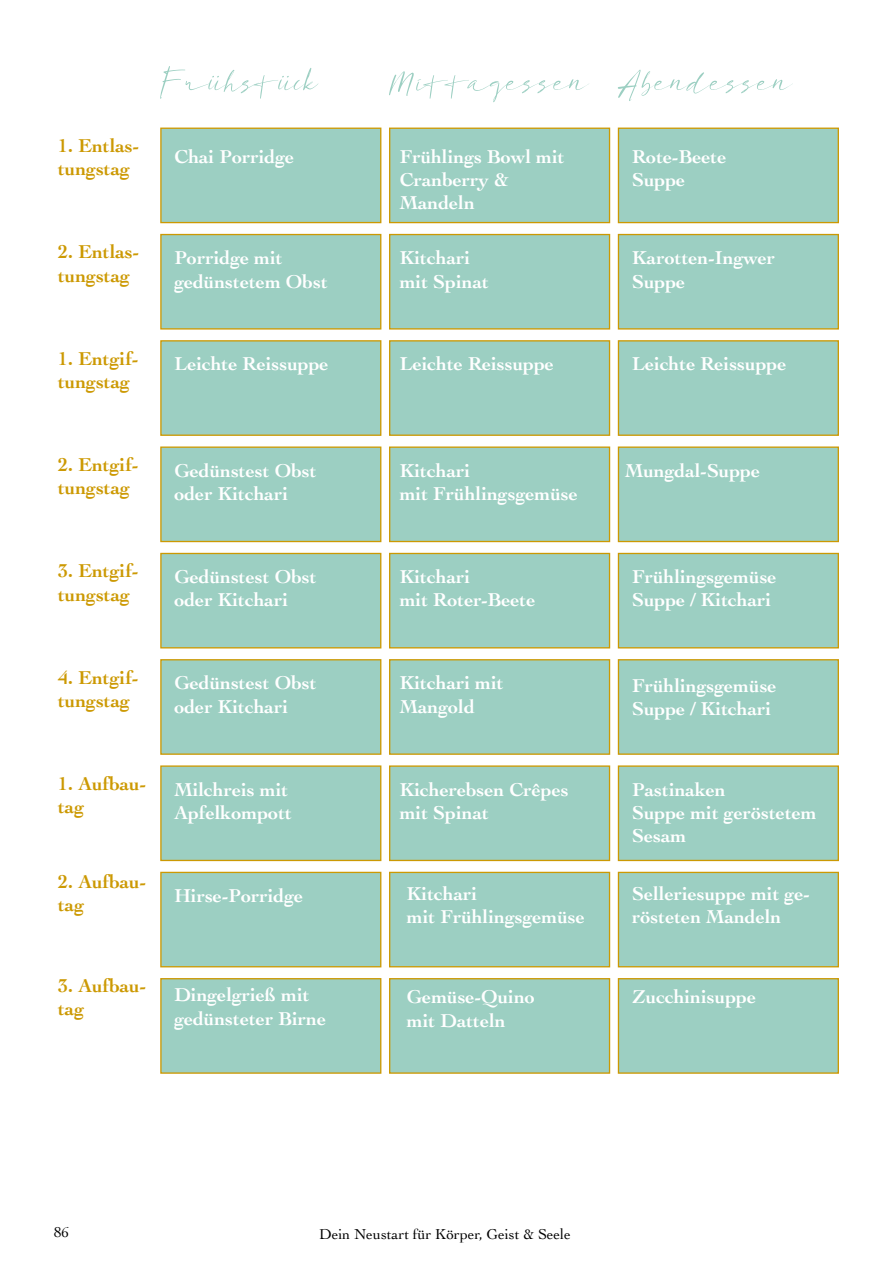
<style>
.page{position:relative;width:893px;height:1263px;background:#fff}
.page>*{position:absolute;margin:0;border:0;box-sizing:border-box;transform-origin:0 0}
.t1{font:52.5px "Da Maria";color:#9ccfc2}
.t2{font:700 19.5px/23.4px "Cochin";color:#fff}
.t3{font:700 19.5px/23.4px "Cochin";color:#cc9903}
.t4{font:15px "Cochin";color:#000}
</style>
<div class="page">
<div style="left:160px;top:128px;width:221px;height:95px;background:#9ccfc2;border:1px solid #cc9903"></div>
<div style="left:389px;top:128px;width:221px;height:95px;background:#9ccfc2;border:1px solid #cc9903"></div>
<div style="left:618px;top:128px;width:221px;height:95px;background:#9ccfc2;border:1px solid #cc9903"></div>
<div style="left:160px;top:234px;width:221px;height:96px;background:#9ccfc2;border:1px solid #cc9903"></div>
<div style="left:389px;top:234px;width:221px;height:96px;background:#9ccfc2;border:1px solid #cc9903"></div>
<div style="left:618px;top:234px;width:221px;height:96px;background:#9ccfc2;border:1px solid #cc9903"></div>
<div style="left:160px;top:340px;width:221px;height:96px;background:#9ccfc2;border:1px solid #cc9903"></div>
<div style="left:389px;top:340px;width:221px;height:96px;background:#9ccfc2;border:1px solid #cc9903"></div>
<div style="left:618px;top:340px;width:221px;height:96px;background:#9ccfc2;border:1px solid #cc9903"></div>
<div style="left:160px;top:446px;width:221px;height:96px;background:#9ccfc2;border:1px solid #cc9903"></div>
<div style="left:389px;top:446px;width:221px;height:96px;background:#9ccfc2;border:1px solid #cc9903"></div>
<div style="left:618px;top:446px;width:221px;height:96px;background:#9ccfc2;border:1px solid #cc9903"></div>
<div style="left:160px;top:553px;width:221px;height:95px;background:#9ccfc2;border:1px solid #cc9903"></div>
<div style="left:389px;top:553px;width:221px;height:95px;background:#9ccfc2;border:1px solid #cc9903"></div>
<div style="left:618px;top:553px;width:221px;height:95px;background:#9ccfc2;border:1px solid #cc9903"></div>
<div style="left:160px;top:659px;width:221px;height:96px;background:#9ccfc2;border:1px solid #cc9903"></div>
<div style="left:389px;top:659px;width:221px;height:96px;background:#9ccfc2;border:1px solid #cc9903"></div>
<div style="left:618px;top:659px;width:221px;height:96px;background:#9ccfc2;border:1px solid #cc9903"></div>
<div style="left:160px;top:765px;width:221px;height:96px;background:#9ccfc2;border:1px solid #cc9903"></div>
<div style="left:389px;top:765px;width:221px;height:96px;background:#9ccfc2;border:1px solid #cc9903"></div>
<div style="left:618px;top:765px;width:221px;height:96px;background:#9ccfc2;border:1px solid #cc9903"></div>
<div style="left:160px;top:872px;width:221px;height:95px;background:#9ccfc2;border:1px solid #cc9903"></div>
<div style="left:389px;top:872px;width:221px;height:95px;background:#9ccfc2;border:1px solid #cc9903"></div>
<div style="left:618px;top:872px;width:221px;height:95px;background:#9ccfc2;border:1px solid #cc9903"></div>
<div style="left:160px;top:978px;width:221px;height:96px;background:#9ccfc2;border:1px solid #cc9903"></div>
<div style="left:389px;top:978px;width:221px;height:96px;background:#9ccfc2;border:1px solid #cc9903"></div>
<div style="left:618px;top:978px;width:221px;height:96px;background:#9ccfc2;border:1px solid #cc9903"></div>
<p class="t3" style="left:58px;top:133px;width:83px">1. Entlas&shy;tungstag</p>
<p class="t3" style="left:58px;top:239px;width:83px">2. Entlas&shy;tungstag</p>
<h1 class="t1" style="left:160px;top:54px;width:159px">Frühstück</h1>
<h1 class="t1" style="left:389px;top:54px;width:404px">Mittagessen Abendessen</h1>
<p class="t2" style="left:174px;top:144px;width:121px">Chai Porridge</p>
<p class="t2" style="left:400px;top:144px;width:167px">Frühlings Bowl mit<br>Cranberry &amp;<br>Mandeln</p>
<p class="t2" style="left:174px;top:245px;width:155px">Porridge mit gedünstetem Obst</p>
<p class="t2" style="left:400px;top:245px;width:91px">Kitchari mit Spinat</p>
<p class="t2" style="left:632px;top:144px;width:96px">Rote-Beete<br>Suppe</p>
<p class="t2" style="left:632px;top:245px;width:145px">Karotten-Ingwer<br>Suppe</p>
<p class="t3" style="left:58px;top:346px;width:82px">1. Entgif&shy;tungstag</p>
<p class="t2" style="left:174px;top:351px;width:156px">Leichte Reissuppe</p>
<p class="t2" style="left:400px;top:351px;width:156px">Leichte Reissuppe</p>
<p class="t2" style="left:632px;top:351px;width:156px">Leichte Reissuppe</p>
<p class="t3" style="left:58px;top:452px;width:82px">2. Entgif&shy;tungstag</p>
<p class="t3" style="left:58px;top:558px;width:82px">3. Entgif&shy;tungstag</p>
<p class="t3" style="left:58px;top:664px;width:82px">4. Entgif&shy;tungstag</p>
<p class="t3" style="left:58px;top:771px;width:90px">1. Aufbau&shy;tag</p>
<p class="t3" style="left:58px;top:869px;width:90px">2. Aufbau&shy;tag</p>
<p class="t3" style="left:58px;top:973px;width:90px">3. Aufbau&shy;tag</p>
<p class="t2" style="left:174px;top:458px;width:144px">Gedünstest Obst oder Kitchari</p>
<p class="t2" style="left:400px;top:458px;width:180px">Kitchari<br>mit Frühlingsgemüse</p>
<p class="t2" style="left:625px;top:458px;width:137px">Mungdal-Suppe</p>
<p class="t2" style="left:174px;top:564px;width:144px">Gedünstest Obst oder Kitchari</p>
<p class="t2" style="left:400px;top:564px;width:137px">Kitchari<br>mit Roter-Beete</p>
<p class="t2" style="left:632px;top:564px;width:146px">Frühlingsgemüse<br>Suppe / Kitchari</p>
<p class="t2" style="left:174px;top:670px;width:144px">Gedünstest Obst oder Kitchari</p>
<p class="t2" style="left:174px;top:777px;width:119px">Milchreis mit<br>Apfelkompott</p>
<p class="t2" style="left:174px;top:883px;width:130px">Hirse-Porridge</p>
<p class="t2" style="left:174px;top:982px;width:153px">Dingelgrieß mit gedünsteter Birne</p>
<p class="t2" style="left:400px;top:670px;width:105px">Kitchari mit<br>Mangold</p>
<p class="t2" style="left:400px;top:777px;width:171px">Kicherebsen Crêpes mit Spinat</p>
<p class="t2" style="left:407px;top:881px;width:180px">Kitchari<br>mit Frühlingsgemüse</p>
<p class="t2" style="left:632px;top:673px;width:146px">Frühlingsgemüse<br>Suppe / Kitchari</p>
<p class="t2" style="left:632px;top:777px;width:186px">Pastinaken<br>Suppe mit geröstetem<br>Sesam</p>
<p class="t2" style="left:632px;top:881px;width:179px">Selleriesuppe mit ge&shy;rösteten Mandeln</p>
<p class="t2" style="left:407px;top:984px;width:130px">Gemüse-Quino</p>
<p class="t2" style="left:632px;top:984px;width:125px">Zucchinisuppe</p>
<p class="t2" style="left:407px;top:1008px;width:100px">mit Datteln</p>
<p class="t4" style="left:54px;top:1222px;width:16px">86</p>
<p class="t4" style="left:319px;top:1224px;width:253px">Dein Neustart für Körper, Geist &amp; Seele</p>
</div>
